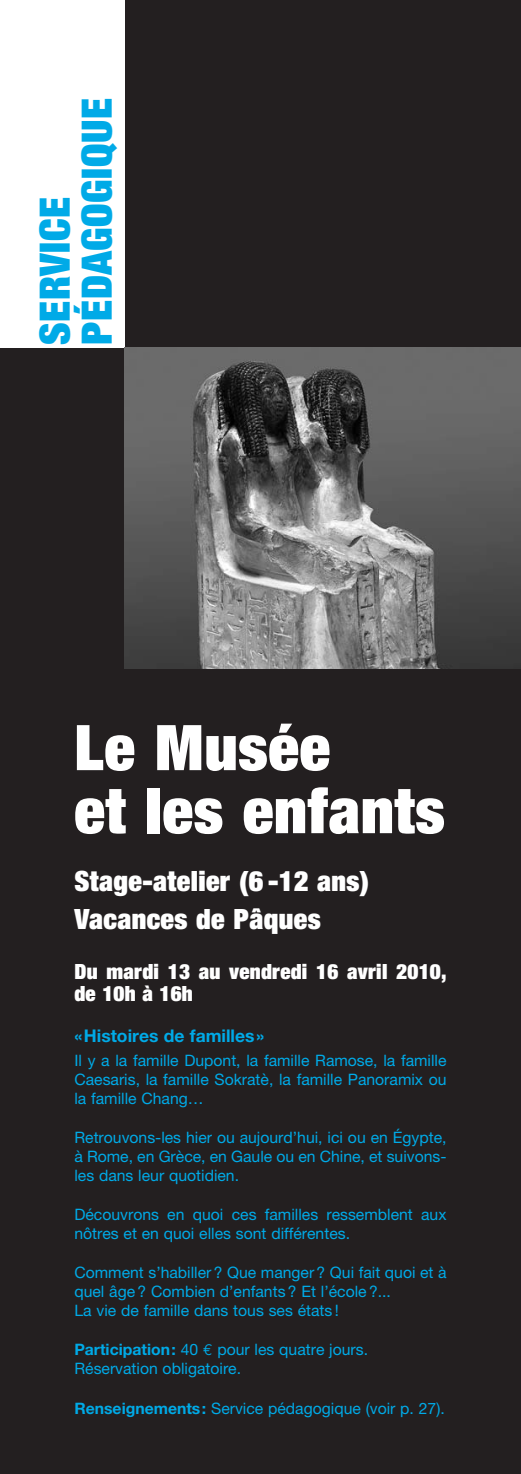
<style>
.page{position:relative;width:521px;height:1474px;background:#fff}
.page>*{position:absolute;margin:0;border:0;box-sizing:border-box;transform-origin:0 0}
.t1{font:900 expanded 63px/63px "Helvetica Neue";letter-spacing:.015em;color:#fff}
.t2{font:900 expanded 42px/42px "Helvetica Neue";letter-spacing:.015em;color:#00aae7}
.t3{font:900 expanded 28px/38.5px "Helvetica Neue";letter-spacing:.015em;color:#fff}
.t4{font:900 expanded 21px/22.8px "Helvetica Neue";letter-spacing:.015em;color:#fff}
.t5{font:700 17.5px "Helvetica Neue";color:#00aae7}
.t6{font:15.75px/19.2px "Helvetica Neue";color:#00aae7}
.s1{font-weight:700}
.s2{font-family:"Euro Mono"}
</style>
<div class="page">
<div style="left:0;top:0;width:521px;height:1473px;background:#231f20"></div>
<div style="left:0;top:0;width:124px;height:347px;background:#fff"></div>
<img style="left:124px;top:347px;width:397px;height:321px">
<h2 class="t2" style="left:37px;top:345px;width:248px;rotate:-90deg">SERVICE<br>PÉDAGOGIQUE</h2>
<h1 class="t1" style="left:74px;top:721px;width:372px">Le Musée<br>et les enfants</h1>
<h3 class="t3" style="left:74px;top:864px;width:296px">Stage-atelier (6 -12 ans)<br>Vacances de Pâques</h3>
<h3 class="t4" style="left:74px;top:961px;width:374px">Du mardi 13 au vendredi 16 avril 2010, de 10h à 16h</h3>
<p class="t5" style="left:74px;top:1029px;width:191px">«Histoires de familles»</p>
<p class="t6" style="left:74px;top:1052px;width:374px;text-align:justify">Il y a la famille Dupont, la famille Ramose, la famille Caesaris, la famille Sokratè, la famille Panoramix ou la famille Chang…</p>
<p class="t6" style="left:74px;top:1129px;width:374px;text-align:justify">Retrouvons-les hier ou aujourd’hui, ici ou en Égypte, à Rome, en Grèce, en Gaule ou en Chine, et suivons&shy;les dans leur quotidien.</p>
<p class="t6" style="left:74px;top:1206px;width:374px">Découvrons en quoi ces familles ressemblent aux nôtres et en quoi elles sont différentes.</p>
<p class="t6" style="left:74px;top:1263px;width:374px">Comment s’habiller ? Que manger ? Qui fait quoi et à quel âge ? Combien d’enfants ? Et l’école ?...<br>La vie de famille dans tous ses états !</p>
<p class="t6" style="left:74px;top:1340px;width:295px"><span class="s1">Participation:</span> 40 <span class="s2">€</span> pour les quatre jours.<br>Réservation obligatoire.</p>
<p class="t6" style="left:74px;top:1400px;width:372px"><span class="s1">Renseignements:</span> Service pédagogique (voir p. 27).</p>
</div>
